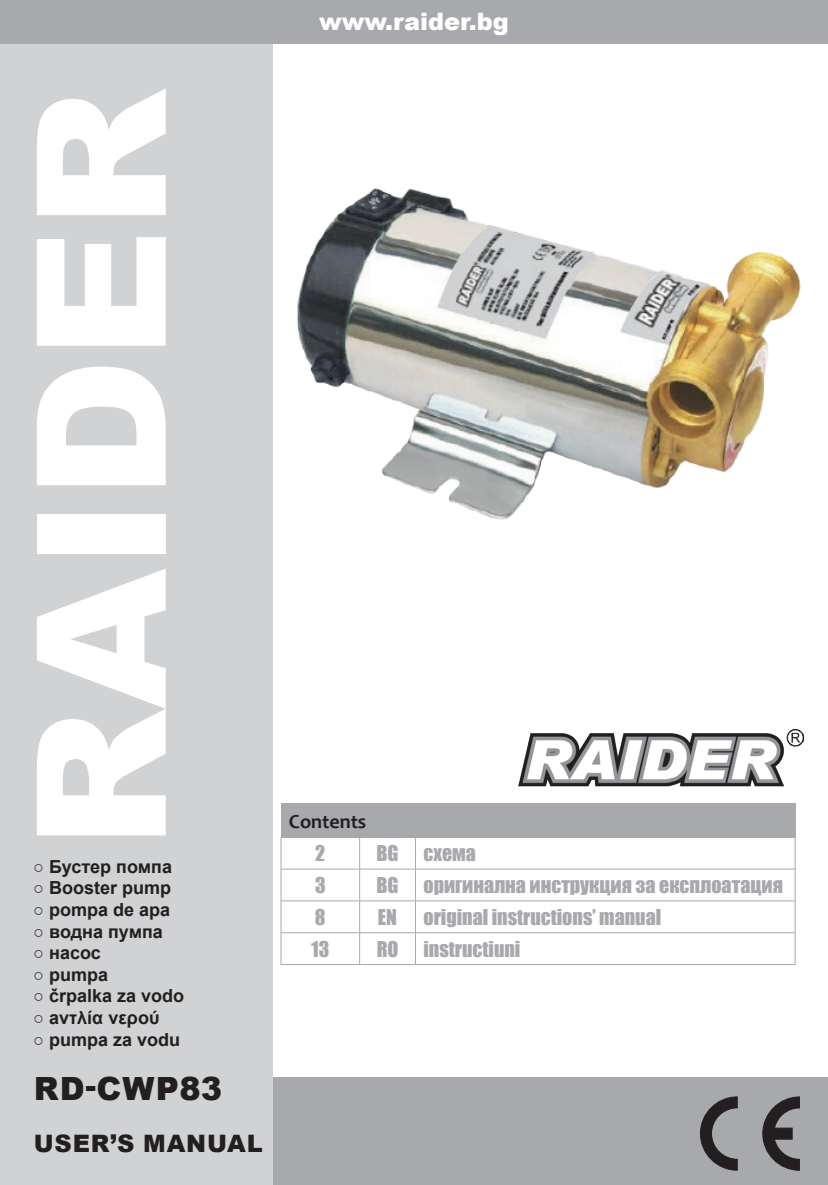
<style>
.page{position:relative;width:828px;height:1185px;background:#fff}
.page>*{position:absolute;margin:0;border:0;box-sizing:border-box;transform-origin:0 0}
.Body_Text_2{font:900 180px "Arial";color:#fff}
.t1{font:900 32px "Arial";letter-spacing:.035em;color:#231f20}
.Body_Text_2-2{font:900 24px "Arial";color:#fff}
.t2{font:900 24px "Arial";letter-spacing:.035em;color:#231f20}
.t3{font:20px "Impact";color:#a8a9ad}
.t4{font:700 20px "Candara";color:#231f20}
.SUB_1{font:700 18px "Arial";color:#231f20}
</style>
<div class="page">
<div style="left:0;top:1077px;width:828px;height:108px;background:#a8a9ad"></div>
<div style="left:0;top:0;width:272px;height:1185px;background:#d1d2d4"></div>
<div style="left:0;top:0;width:828px;height:44px;background:#a8a9ad"></div>
<div style="left:281px;top:803px;width:514px;height:34px;background:#a8a9ad"></div>
<hr style="left:795px;top:837px;width:1px;height:32px;background:#a8a9ad">
<hr style="left:360px;top:869px;width:55px;height:1px;background:#a8a9ad">
<hr style="left:415px;top:869px;width:380px;height:1px;background:#a8a9ad">
<hr style="left:795px;top:869px;width:1px;height:32px;background:#a8a9ad">
<hr style="left:281px;top:901px;width:1px;height:31px;background:#a8a9ad">
<hr style="left:360px;top:900px;width:55px;height:1px;background:#a8a9ad">
<hr style="left:359px;top:901px;width:1px;height:31px;background:#a8a9ad">
<hr style="left:415px;top:900px;width:380px;height:1px;background:#a8a9ad">
<hr style="left:415px;top:901px;width:1px;height:31px;background:#a8a9ad">
<hr style="left:795px;top:901px;width:1px;height:31px;background:#a8a9ad">
<hr style="left:281px;top:932px;width:79px;height:1px;background:#a8a9ad">
<hr style="left:281px;top:933px;width:1px;height:31px;background:#a8a9ad">
<hr style="left:360px;top:932px;width:55px;height:1px;background:#a8a9ad">
<hr style="left:359px;top:933px;width:1px;height:31px;background:#a8a9ad">
<hr style="left:415px;top:932px;width:380px;height:1px;background:#a8a9ad">
<hr style="left:415px;top:933px;width:1px;height:31px;background:#a8a9ad">
<hr style="left:795px;top:933px;width:1px;height:31px;background:#a8a9ad">
<hr style="left:281px;top:964px;width:79px;height:1px;background:#a8a9ad">
<hr style="left:360px;top:964px;width:55px;height:1px;background:#a8a9ad">
<hr style="left:415px;top:964px;width:380px;height:1px;background:#a8a9ad">
<hr style="left:281px;top:837px;width:1px;height:32px;background:#a8a9ad">
<hr style="left:359px;top:837px;width:1px;height:32px;background:#a8a9ad">
<hr style="left:415px;top:837px;width:1px;height:32px;background:#a8a9ad">
<hr style="left:281px;top:869px;width:79px;height:1px;background:#a8a9ad">
<hr style="left:281px;top:869px;width:1px;height:32px;background:#a8a9ad">
<hr style="left:359px;top:869px;width:1px;height:32px;background:#a8a9ad">
<hr style="left:415px;top:869px;width:1px;height:32px;background:#a8a9ad">
<hr style="left:281px;top:900px;width:79px;height:1px;background:#a8a9ad">
<svg style="left:700px;top:1097px;width:37px;height:73px"></svg>
<svg style="left:762px;top:1097px;width:37px;height:73px"></svg>
<img style="left:519px;top:729px;width:285px;height:58px">
<img style="left:297px;top:188px;width:504px;height:332px">
<p class="Body_Text_2" style="left:-29px;top:849px;width:762px;rotate:-90deg">RAIDER</p>
<p class="SUB_1" style="left:33px;top:854px;width:140px">○ Бустер помпа</p>
<p class="SUB_1" style="left:33px;top:875px;width:139px">○ Booster pump</p>
<p class="SUB_1" style="left:33px;top:897px;width:138px">○ pompa de apa</p>
<p class="SUB_1" style="left:33px;top:919px;width:131px">○ водна пумпа</p>
<p class="SUB_1" style="left:33px;top:940px;width:69px">○ насос</p>
<p class="SUB_1" style="left:33px;top:962px;width:76px">○ pumpa</p>
<p class="SUB_1" style="left:33px;top:983px;width:152px">○ črpalka za vodo</p>
<p class="SUB_1" style="left:33px;top:1005px;width:128px">○ aντλία νερού</p>
<p class="SUB_1" style="left:33px;top:1027px;width:148px">○ pumpa za vodu</p>
<p class="t1" style="left:34px;top:1065px;width:190px">RD-CWP83</p>
<p class="t2" style="left:34px;top:1126px;width:230px">USER’S MANUAL</p>
<p class="Body_Text_2-2" style="left:319px;top:4px;width:191px">www.raider.bg</p>
<p class="t4" style="left:289px;top:808px;width:79px">Contents</p>
<p class="t3" style="left:315px;top:838px;width:12px">2</p>
<p class="t3" style="left:376px;top:838px;width:24px">BG</p>
<p class="t3" style="left:423px;top:838px;width:54px">схема</p>
<p class="t3" style="left:315px;top:869px;width:12px">3</p>
<p class="t3" style="left:376px;top:869px;width:24px">BG</p>
<p class="t3" style="left:423px;top:869px;width:361px">оригинална инструкция за експлоатация</p>
<p class="t3" style="left:315px;top:901px;width:12px">8</p>
<p class="t3" style="left:378px;top:901px;width:21px">EN</p>
<p class="t3" style="left:423px;top:901px;width:239px">original instructions’ manual</p>
<p class="t3" style="left:311px;top:933px;width:20px">13</p>
<p class="t3" style="left:377px;top:933px;width:23px">RO</p>
<p class="t3" style="left:423px;top:933px;width:98px">instructiuni</p>
</div>
